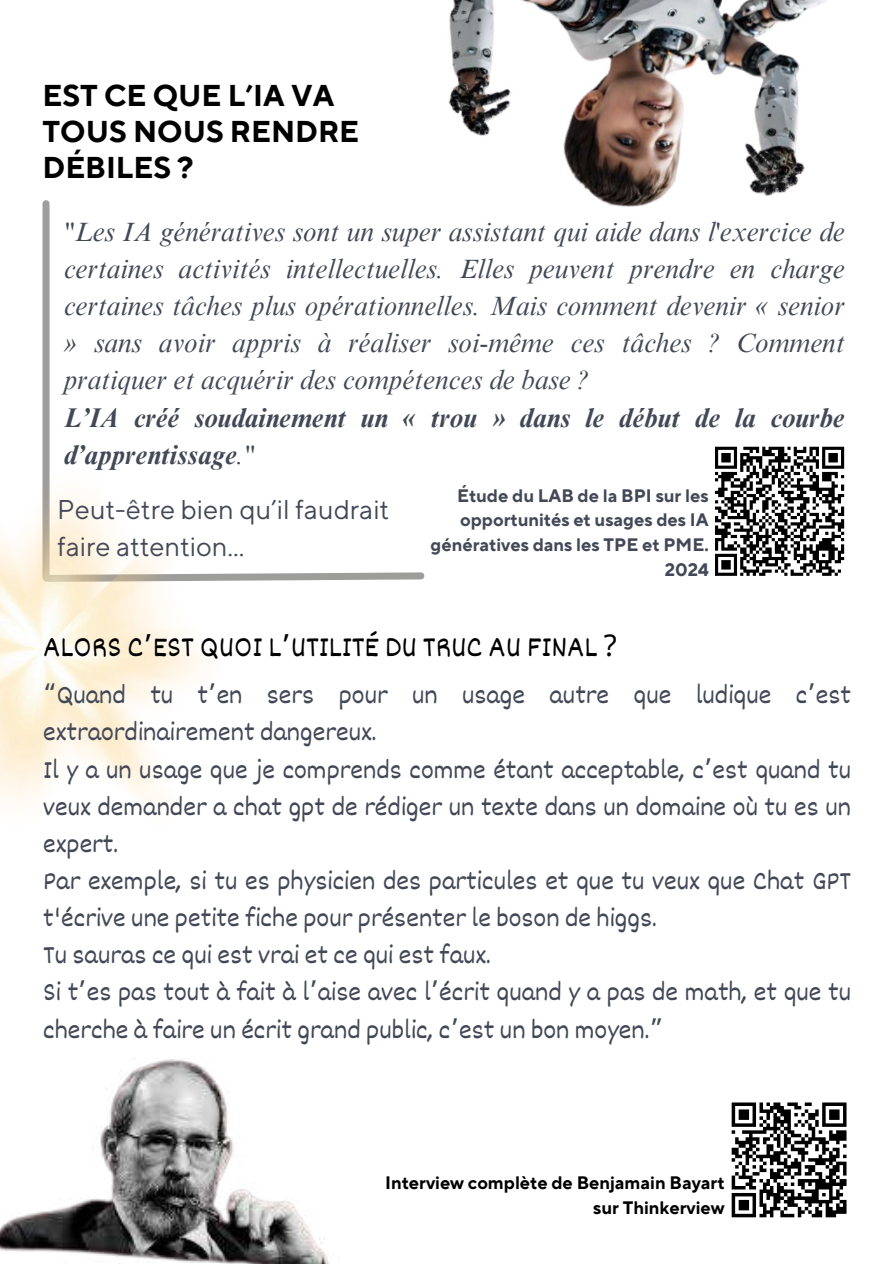
<style>
.page{position:relative;width:894px;height:1264px;background:#fff}
.page>*{position:absolute;margin:0;border:0;box-sizing:border-box;transform-origin:0 0}
.t1{font:30px "Dekko";color:#000}
.t2{font:700 30px/36px "TT Norms Pro";color:#000}
.t3{font:27px/37.2px "Dekko";color:#424856}
.t4{font:italic 27px/37.2px "Times NRMT Pro";color:#424856;text-align:justify}
.t5{font:italic 700 27px/37.2px "Times NRMT Pro";color:#424856}
.t6{font:27px/37.2px "TT Norms Pro";color:#424856}
.t7{font:700 18px/24.8px "TT Norms Pro";color:#424856;text-align:right}
.t8{font:700 18px/24.8px "TT Norms Pro";color:#000;text-align:right}
.s1{font-weight:400}
.s2{font-family:"Noto Sans Gurmukhi"}
.s3{font-family:"Noto Sans"}
</style>
<div class="page">
<div style="left:43px;top:200px;width:6px;height:381px;background:#9d9d9c;border-radius:3px"></div>
<svg style="left:221px;top:572px;width:203px;height:9px;background:#b2b2b2"></svg>
<svg style="left:715px;top:446px;width:130px;height:130px"></svg>
<img style="left:0;top:1059px;width:329px;height:204px">
<svg style="left:731px;top:1102px;width:116px;height:116px"></svg>
<img style="left:448px;top:0;width:377px;height:207px">
<img style="left:0;top:471px;width:221px;height:336px">
<p class="t2" style="left:43px;top:78px;width:318px">EST CE QUE L’IA VA<br>TOUS NOUS RENDRE<br>DÉBILES ?</p>
<p class="t4" style="left:64px;top:216px;width:782px">"Les IA génératives sont un super assistant qui aide dans l'exercice de certaines activités intellectuelles. Elles peuvent prendre en charge certaines tâches plus opérationnelles. Mais comment devenir « senior » sans avoir appris à réaliser soi-même ces tâches ? Comment pratiquer et acquérir des compétences de base ?</p>
<p class="t5" style="left:64px;top:402px;width:782px">L’IA créé soudainement un « trou » dans le début de la courbe d’apprentissage<span class="s1">."</span></p>
<p class="t6" style="left:57px;top:492px;width:333px">Peut-être bien qu’il faudrait faire attention...</p>
<p class="t7" style="left:430px;top:483px;width:279px">Étude du LAB de la BPI sur les opportunités et usages des IA génératives dans les TPE et PME.<br>2024</p>
<p class="t1" style="left:43px;top:628px;width:575px">ALORS C<span class="s2">’</span>EST QUOI L<span class="s2">’</span>UTILITÉ DU TRUC AU FINAL <span class="s3">?</span></p>
<p class="t3" style="left:43px;top:675px;width:809px"><span class="s2">“</span>Quand tu t<span class="s2">’</span>en sers pour un usage autre que ludique c<span class="s2">’</span>est extraordinairement dangereux.<br>Il y a un usage que je comprends comme étant acceptable, c<span class="s2">’</span>est quand tu veux demander a chat gpt de rédiger un texte dans un domaine où tu es un expert.<br>Par exemple, si tu es physicien des particules et que tu veux que Chat GPT t'écrive une petite fiche pour présenter le boson de higgs.<br>Tu sauras ce qui est vrai et ce qui est faux.<br>Si t<span class="s2">’</span>es pas tout à fait à l<span class="s2">’</span>aise avec l<span class="s2">’</span>écrit quand y a pas de math, et que tu cherche à faire un écrit grand public, c<span class="s2">’</span>est un bon moyen.<span class="s2">”</span></p>
<p class="t8" style="left:385px;top:1171px;width:341px">Interview complète de Benjamain Bayart sur Thinkerview</p>
</div>
